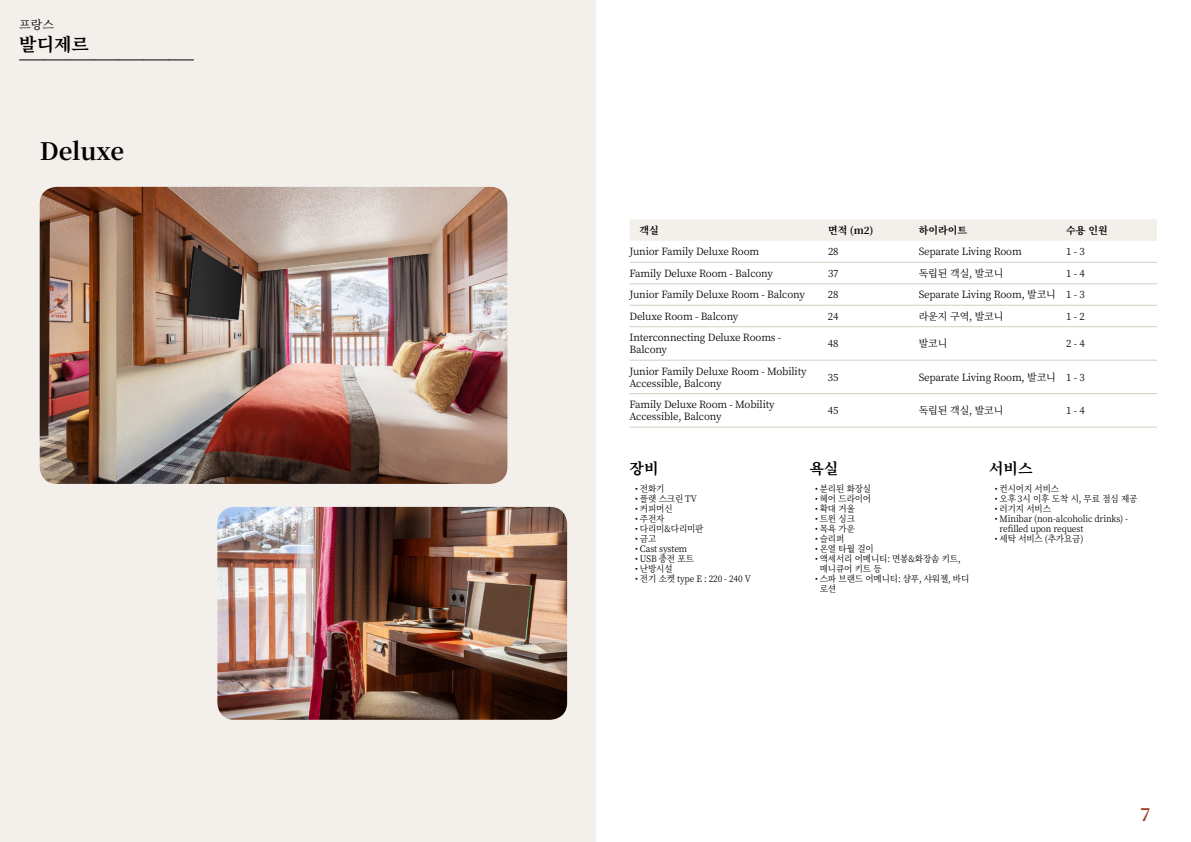
<style>
.page{position:relative;width:1191px;height:842px;background:#fff}
.page>*{position:absolute;margin:0;border:0;box-sizing:border-box;transform-origin:0 0}
.t1{font:700 24px "Noto Serif KR";letter-spacing:-.005em;color:#000}
.t2{font:700 18px "Noto Serif KR";color:#000}
.t3{font:700 18px "Noto Serif KR";color:#9d432c}
.t4{font:700 15px "Noto Serif KR";color:#000}
.t5{font:12px "Noto Serif KR";color:#000}
.t6{font:10px/12px "Noto Serif KR";letter-spacing:-.015em;color:#000}
.t7{font:700 10px "Noto Serif KR";color:#000}
.t8{font:9px/10px "Noto Serif KR";letter-spacing:-.015em;color:#000;scale:.95 1}
</style>
<div class="page">
<div style="left:0;top:0;width:595px;height:842px;background:#f3f0ec"></div>
<img style="left:40px;top:187px;width:467px;height:297px">
<img style="left:217px;top:507px;width:350px;height:213px">
<svg style="left:20px;top:60px;width:173px;height:1px"></svg>
<div style="left:630px;top:219px;width:527px;height:22px;background:#f3f0ec"></div>
<hr style="left:629px;top:262px;width:199px;height:1px;background:#d7cdc1">
<hr style="left:828px;top:262px;width:90px;height:1px;background:#d7cdc1">
<hr style="left:918px;top:262px;width:148px;height:1px;background:#d7cdc1">
<hr style="left:1066px;top:262px;width:91px;height:1px;background:#d7cdc1">
<hr style="left:629px;top:283px;width:199px;height:1px;background:#d7cdc1">
<hr style="left:828px;top:283px;width:90px;height:1px;background:#d7cdc1">
<hr style="left:918px;top:283px;width:148px;height:1px;background:#d7cdc1">
<hr style="left:1066px;top:283px;width:91px;height:1px;background:#d7cdc1">
<hr style="left:629px;top:305px;width:199px;height:1px;background:#d7cdc1">
<hr style="left:828px;top:305px;width:90px;height:1px;background:#d7cdc1">
<hr style="left:918px;top:305px;width:148px;height:1px;background:#d7cdc1">
<hr style="left:1066px;top:305px;width:91px;height:1px;background:#d7cdc1">
<hr style="left:629px;top:326px;width:199px;height:1px;background:#d7cdc1">
<hr style="left:828px;top:326px;width:90px;height:1px;background:#d7cdc1">
<hr style="left:918px;top:326px;width:148px;height:1px;background:#d7cdc1">
<hr style="left:1066px;top:326px;width:91px;height:1px;background:#d7cdc1">
<hr style="left:629px;top:360px;width:199px;height:1px;background:#d7cdc1">
<hr style="left:828px;top:360px;width:90px;height:1px;background:#d7cdc1">
<hr style="left:918px;top:360px;width:148px;height:1px;background:#d7cdc1">
<hr style="left:1066px;top:360px;width:91px;height:1px;background:#d7cdc1">
<hr style="left:629px;top:393px;width:199px;height:1px;background:#d7cdc1">
<hr style="left:828px;top:393px;width:90px;height:1px;background:#d7cdc1">
<hr style="left:918px;top:393px;width:148px;height:1px;background:#d7cdc1">
<hr style="left:1066px;top:393px;width:91px;height:1px;background:#d7cdc1">
<hr style="left:629px;top:427px;width:199px;height:1px;background:#d7cdc1">
<hr style="left:828px;top:427px;width:90px;height:1px;background:#d7cdc1">
<hr style="left:918px;top:427px;width:148px;height:1px;background:#d7cdc1">
<hr style="left:1066px;top:427px;width:91px;height:1px;background:#d7cdc1">
<p class="t5" style="left:19px;top:17px;width:36px">프랑스</p>
<h2 class="t2" style="left:19px;top:34px;width:71px">발디제르</h2>
<h1 class="t1" style="left:40px;top:137px;width:86px">Deluxe</h1>
<p class="t7" style="left:639px;top:224px;width:21px">객실</p>
<p class="t7" style="left:828px;top:224px;width:47px">면적 (m2)</p>
<p class="t7" style="left:918px;top:224px;width:50px">하이라이트</p>
<p class="t7" style="left:1066px;top:224px;width:43px">수용 인원</p>
<p class="t6" style="left:629px;top:246px;width:131px">Junior Family Deluxe Room</p>
<p class="t6" style="left:828px;top:246px;width:12px">28</p>
<p class="t6" style="left:918px;top:246px;width:105px">Separate Living Room</p>
<p class="t6" style="left:1066px;top:246px;width:20px">1 - 3</p>
<p class="t6" style="left:629px;top:267px;width:145px">Family Deluxe Room - Balcony</p>
<p class="t6" style="left:828px;top:267px;width:12px">37</p>
<p class="t6" style="left:918px;top:267px;width:86px">독립된 객실, 발코니</p>
<p class="t6" style="left:1066px;top:267px;width:20px">1 - 4</p>
<p class="t6" style="left:629px;top:289px;width:177px">Junior Family Deluxe Room - Balcony</p>
<p class="t6" style="left:828px;top:289px;width:12px">28</p>
<p class="t6" style="left:918px;top:289px;width:168px">Separate Living Room, 발코니 1 - 3</p>
<p class="t6" style="left:629px;top:310px;width:110px">Deluxe Room - Balcony</p>
<p class="t6" style="left:828px;top:310px;width:12px">24</p>
<p class="t6" style="left:918px;top:310px;width:86px">라운지 구역, 발코니</p>
<p class="t6" style="left:1066px;top:310px;width:20px">1 - 2</p>
<p class="t6" style="left:629px;top:332px;width:153px">Interconnecting Deluxe Rooms -<br>Balcony</p>
<p class="t6" style="left:828px;top:338px;width:12px">48</p>
<p class="t6" style="left:918px;top:338px;width:30px">발코니</p>
<p class="t6" style="left:1066px;top:338px;width:20px">2 - 4</p>
<p class="t6" style="left:629px;top:365px;width:179px">Junior Family Deluxe Room - Mobility<br>Accessible, Balcony</p>
<p class="t6" style="left:828px;top:371px;width:12px">35</p>
<p class="t6" style="left:918px;top:371px;width:168px">Separate Living Room, 발코니 1 - 3</p>
<p class="t6" style="left:629px;top:399px;width:147px">Family Deluxe Room - Mobility<br>Accessible, Balcony</p>
<p class="t6" style="left:828px;top:405px;width:12px">45</p>
<p class="t6" style="left:918px;top:405px;width:86px">독립된 객실, 발코니</p>
<p class="t6" style="left:1066px;top:405px;width:20px">1 - 4</p>
<h3 class="t4" style="left:629px;top:460px;width:30px">장비</h3>
<p class="t8" style="left:635px;top:484px;width:32px">• 전화기</p>
<p class="t8" style="left:635px;top:494px;width:66px">• 플랫 스크린 TV</p>
<p class="t8" style="left:635px;top:504px;width:41px">• 커피머신</p>
<p class="t8" style="left:635px;top:514px;width:32px">• 주전자</p>
<p class="t8" style="left:635px;top:524px;width:73px">• 다리미&amp;다리미판</p>
<p class="t8" style="left:635px;top:534px;width:24px">• 금고</p>
<p class="t8" style="left:635px;top:544px;width:56px">• Cast system</p>
<p class="t8" style="left:635px;top:554px;width:63px">• USB 충전 포트</p>
<p class="t8" style="left:635px;top:564px;width:41px">• 난방시설</p>
<p class="t8" style="left:635px;top:574px;width:123px">• 전기 소켓 type E : 220 - 240 V</p>
<h3 class="t4" style="left:809px;top:460px;width:30px">욕실</h3>
<p class="t8" style="left:815px;top:484px;width:61px">• 분리된 화장실</p>
<p class="t8" style="left:815px;top:494px;width:61px">• 헤어 드라이어</p>
<p class="t8" style="left:815px;top:504px;width:44px">• 확대 거울</p>
<p class="t8" style="left:815px;top:514px;width:44px">• 트윈 싱크</p>
<p class="t8" style="left:815px;top:524px;width:44px">• 목욕 가운</p>
<p class="t8" style="left:815px;top:534px;width:32px">• 슬리퍼</p>
<p class="t8" style="left:815px;top:544px;width:63px">• 온열 타월 걸이</p>
<p class="t8" style="left:819px;top:554px;width:150px;text-indent:-5px">• 액세서리 어메니티: 면봉&amp;화장솜 키트, 매니큐어 키트 등</p>
<p class="t8" style="left:819px;top:574px;width:159px;text-indent:-5px">• 스파 브랜드 어메니티: 샴푸, 샤워젤, 바디 로션</p>
<h3 class="t4" style="left:989px;top:460px;width:45px">서비스</h3>
<p class="t8" style="left:994px;top:484px;width:69px">• 컨시어지 서비스</p>
<p class="t8" style="left:994px;top:494px;width:152px">• 오후 3시 이후 도착 시, 무료 점심 제공</p>
<p class="t8" style="left:994px;top:504px;width:61px">• 러기지 서비스</p>
<p class="t8" style="left:999px;top:514px;width:137px;text-indent:-5px">• Minibar (non-alcoholic drinks) - refilled upon request</p>
<p class="t8" style="left:994px;top:534px;width:95px">• 세탁 서비스 (추가요금)</p>
<h2 class="t3" style="left:1140px;top:804px;width:12px">7</h2>
</div>
